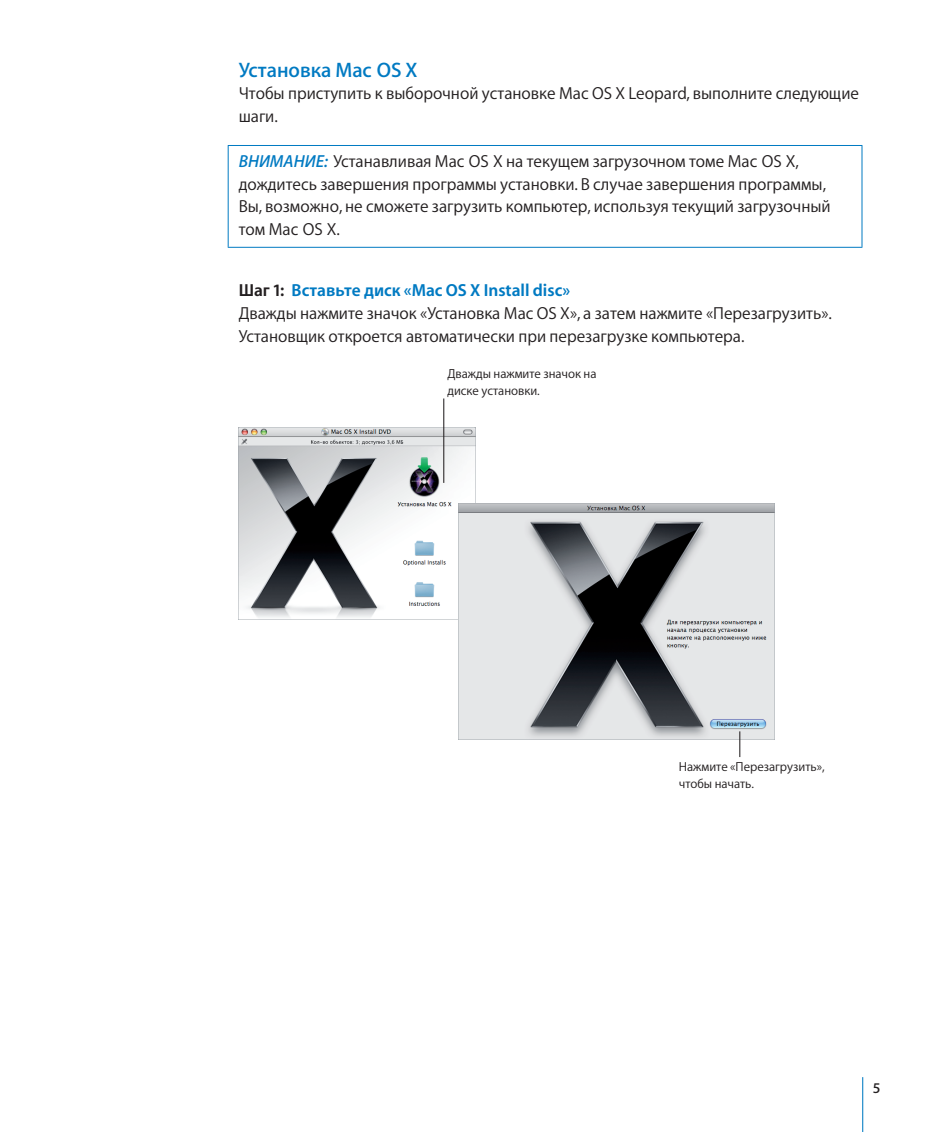
<style>
.page{position:relative;width:943px;height:1132px;background:#fff}
.page>*{position:absolute;margin:0;border:0;box-sizing:border-box;transform-origin:0 0}
.t1{font:600 21px "Myriad Set OT";color:#007ac2}
.t2{font:17.5px/22.8px "Myriad Set OT Text";color:#231f20}
.t3{font:700 17.5px "Myriad Set OT";color:#007ac2}
.t4{font:600 14.88px "Myriad Set OT";color:#231f20}
.t5{font:13.12px/16.6px "Myriad Set OT Text";color:#231f20}
.s1{font-family:"Myriad Set OT";font-weight:600;font-style:italic;color:#007ac2}
.s2{color:#231f20}
</style>
<div class="page">
<hr style="left:862px;top:1076px;width:1px;height:55px;background:#007ac2">
<hr style="left:228px;top:146px;width:1px;height:101px;background:#007ac2">
<hr style="left:228px;top:145px;width:634px;height:1px;background:#007ac2">
<hr style="left:861px;top:146px;width:1px;height:101px;background:#007ac2">
<hr style="left:228px;top:247px;width:634px;height:1px;background:#007ac2">
<img style="left:238px;top:428px;width:237px;height:191px">
<img style="left:458px;top:504px;width:316px;height:235px">
<svg style="left:739px;top:731px;width:1px;height:25px"></svg>
<hr style="left:443px;top:398px;width:1px;height:84px;background:#231f20">
<p class="t1" style="left:239px;top:62px;width:180px">Установка Mac OS Х</p>
<p class="t2" style="left:239px;top:83px;width:622px">Чтобы приступить к выборочной установке Mac OS X Leopard, выполните следующие шаги.</p>
<p class="t2" style="left:239px;top:151px;width:593px"><span class="s1">ВНИМАНИЕ:</span> Устанавливая Mac OS X на текущем загрузочном томе Mac OS X, дождитесь завершения программы установки. В случае завершения программы, Вы, возможно, не сможете загрузить компьютер, используя текущий загрузочный том Mac OS X.</p>
<p class="t3" style="left:239px;top:284px;width:333px"><span class="s2">Шаг 1:</span> Вставьте диск «Mac OS X Install disc»</p>
<p class="t2" style="left:239px;top:303px;width:594px">Дважды нажмите значок «Установка Mac OS X», а затем нажмите «Перезагрузить».<br>Установщик откроется автоматически при перезагрузке компьютера.</p>
<p class="t5" style="left:447px;top:366px;width:151px">Дважды нажмите значок на диске установки.</p>
<p class="t5" style="left:678px;top:759px;width:147px">Нажмите «Перезагрузить», чтобы начать.</p>
<p class="t4" style="left:873px;top:1082px;width:9px">5</p>
</div>
